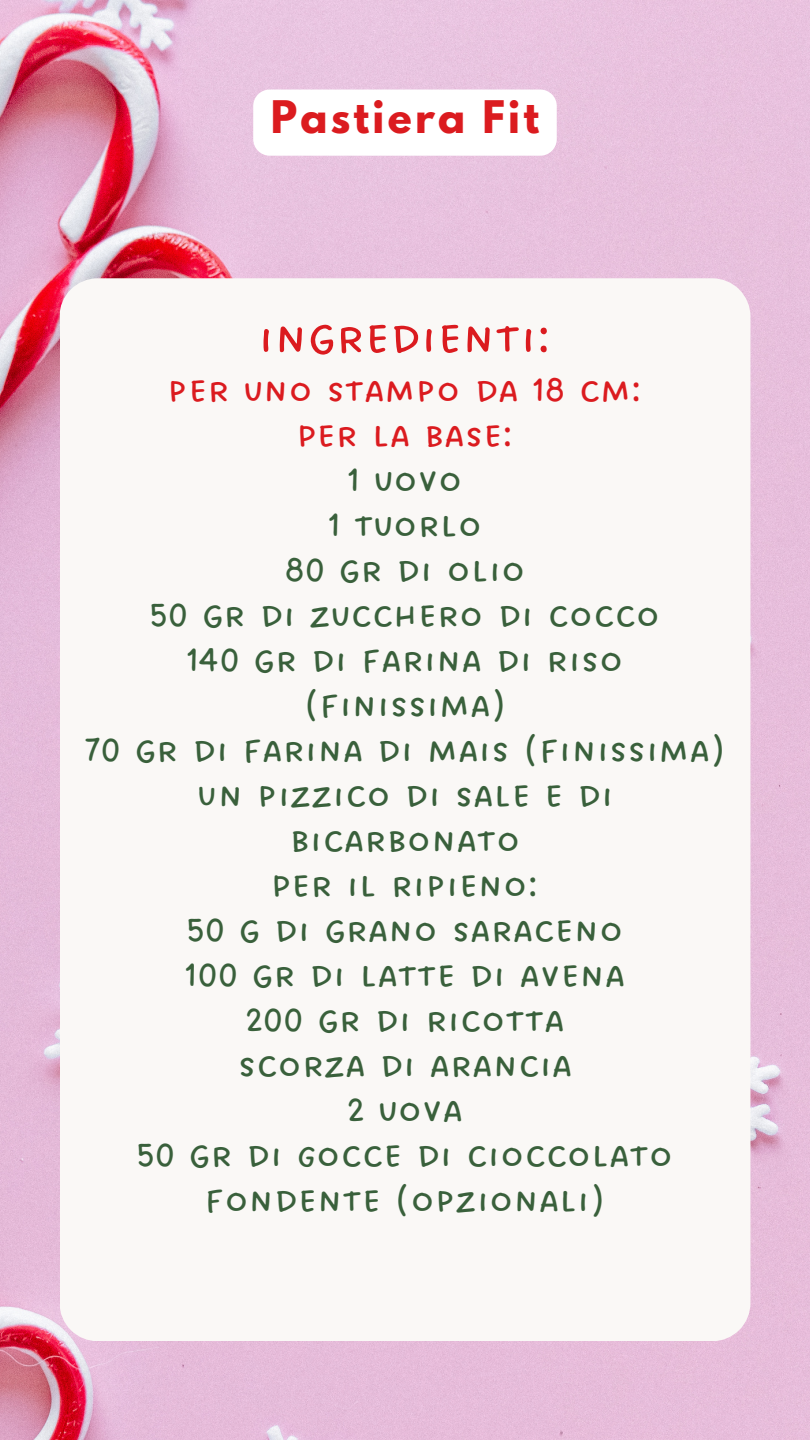
<style>
.page{position:relative;width:810px;height:1440px;background:#fff}
.page>*{position:absolute;margin:0;border:0;box-sizing:border-box;transform-origin:0 0}
.t1{font:60px "DO All Caps Regular";color:#db1b1f}
.t2{font:46px/45px "DO All Caps Regular";color:#39603b;text-align:center}
.t3{font:46px "DO All Caps Regular";color:#db1b1f}
.t4{font:700 39.8px "League Spartan";letter-spacing:.08em;color:#db1b1f}
</style>
<div class="page">
<img style="left:0;top:0;width:810px;height:1440px">
<div style="left:60px;top:278px;width:690px;height:1063px;background:#faf8f6"></div>
<svg style="left:253px;top:90px;width:304px;height:66px"></svg>
<p class="t4" style="left:271px;top:98px;width:270px">Pastiera Fit</p>
<p class="t1" style="left:258px;top:299px;width:295px">ingredienti:</p>
<p class="t3" style="left:167px;top:360px;width:477px">per uno stampo da 18 cm:</p>
<p class="t3" style="left:296px;top:405px;width:219px">Per la base:</p>
<p class="t2" style="left:348px;top:457px;width:116px">1 uovo</p>
<p class="t2" style="left:328px;top:502px;width:155px">1 tuorlo</p>
<p class="t2" style="left:284px;top:547px;width:243px">80 gr di olio</p>
<p class="t2" style="left:150px;top:592px;width:512px">50 gr di zucchero di cocco</p>
<p class="t2" style="left:186px;top:637px;width:439px">140 gr di farina di riso (finissima)</p>
<p class="t2" style="left:84px;top:727px;width:643px">70 gr di farina di mais (finissima)</p>
<p class="t2" style="left:196px;top:772px;width:419px">Un pizzico di sale e di bicarbonato</p>
<p class="t2" style="left:271px;top:862px;width:270px">Per il ripieno:</p>
<p class="t2" style="left:187px;top:907px;width:438px">50 g di grano saraceno</p>
<p class="t2" style="left:185px;top:952px;width:442px">100 gr di latte di avena</p>
<p class="t2" style="left:246px;top:997px;width:320px">200 gr di ricotta</p>
<p class="t2" style="left:238px;top:1042px;width:336px">scorza di arancia</p>
<p class="t2" style="left:347px;top:1087px;width:117px">2 uova</p>
<p class="t2" style="left:137px;top:1132px;width:538px">50 gr di Gocce di cioccolato fondente (opzionali)</p>
</div>
